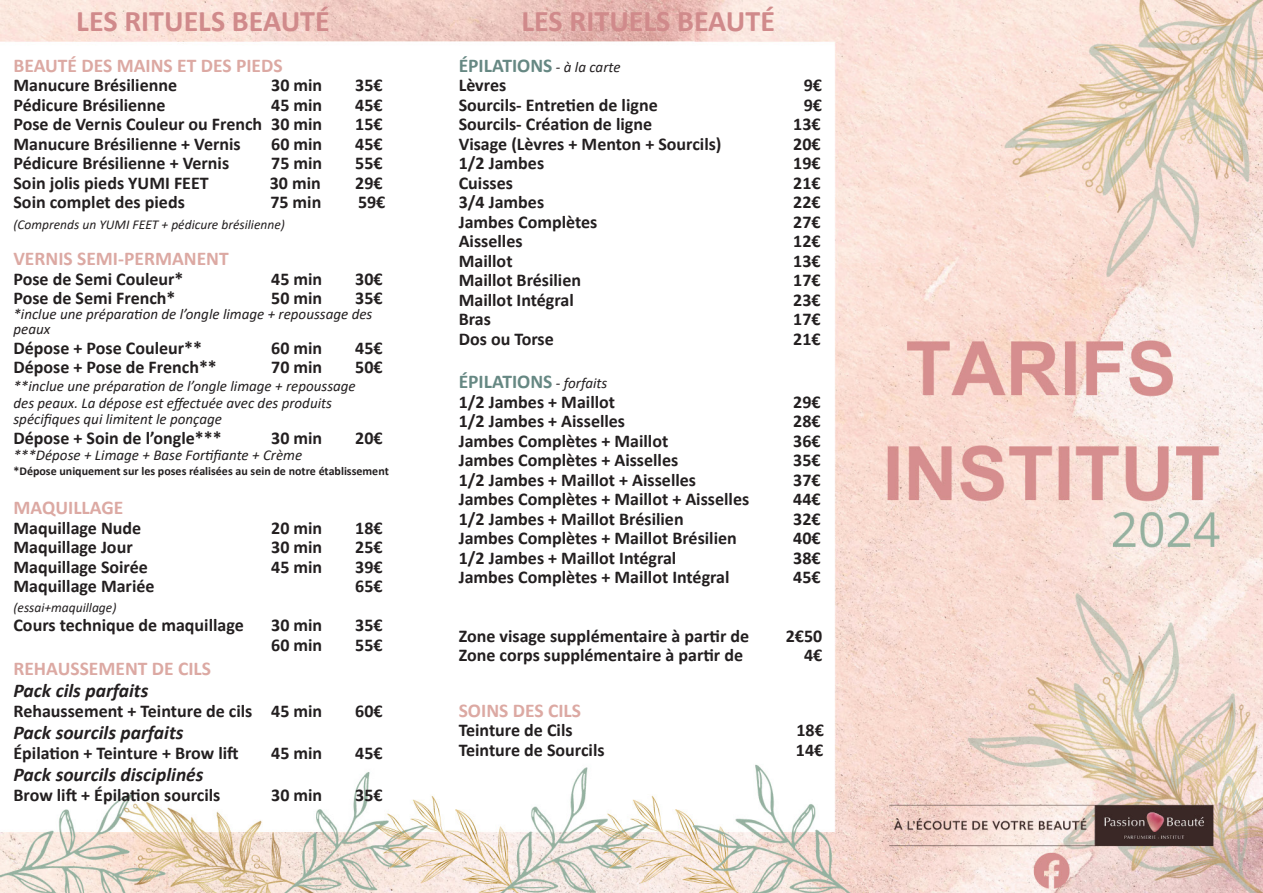
<style>
.page{position:relative;width:1263px;height:893px;background:#fff}
.page>*{position:absolute;margin:0;border:0;box-sizing:border-box;transform-origin:0 0}
.t1{font:700 30px "Calibri";color:#d08a8b}
.t2{font:700 19.5px "Calibri";color:#dca9a3}
.t3{font:italic 700 19.5px "Calibri";color:#231f20}
.t4{font:700 19.5px "Calibri";color:#668883}
.t5{font:700 18px "Calibri";color:#231f20}
.t6{font:italic 15px/15px "Calibri";color:#231f20}
.t7{font:italic 13.5px "Calibri";color:#231f20}
.t8{font:700 12px "Calibri";color:#231f20}
.s1{font-weight:400;font-style:italic;font-size:15px;color:#231f20}
</style>
<div class="page">
<img style="left:0;top:0;width:1263px;height:893px">
<p class="t1" style="left:76px;top:0;width:255px">LES RITUELS BEAUTÉ</p>
<p class="t1" style="left:522px;top:0;width:255px">LES RITUELS BEAUTÉ</p>
<p class="t2" style="left:13px;top:52px;width:271px">BEAUTÉ DES MAINS ET DES PIEDS</p>
<p class="t5" style="left:13px;top:73px;width:165px">Manucure Brésilienne</p>
<p class="t5" style="left:271px;top:73px;width:53px">30 min</p>
<p class="t5" style="left:355px;top:73px;width:29px">35€</p>
<p class="t5" style="left:13px;top:92px;width:154px">Pédicure Brésilienne</p>
<p class="t5" style="left:271px;top:92px;width:53px">45 min</p>
<p class="t5" style="left:355px;top:92px;width:29px">45€</p>
<p class="t5" style="left:13px;top:112px;width:310px">Pose de Vernis Couleur ou French 30 min</p>
<p class="t5" style="left:355px;top:112px;width:29px">15€</p>
<p class="t5" style="left:13px;top:131px;width:229px">Manucure Brésilienne + Vernis</p>
<p class="t5" style="left:271px;top:131px;width:53px">60 min</p>
<p class="t5" style="left:355px;top:131px;width:29px">45€</p>
<p class="t5" style="left:13px;top:151px;width:217px">Pédicure Brésilienne + Vernis</p>
<p class="t5" style="left:271px;top:151px;width:53px">75 min</p>
<p class="t5" style="left:355px;top:151px;width:29px">55€</p>
<p class="t5" style="left:13px;top:170px;width:197px">Soin jolis pieds YUMI FEET</p>
<p class="t5" style="left:270px;top:170px;width:53px">30 min</p>
<p class="t5" style="left:355px;top:170px;width:29px">29€</p>
<p class="t5" style="left:13px;top:190px;width:173px">Soin complet des pieds</p>
<p class="t5" style="left:270px;top:190px;width:53px">75 min</p>
<p class="t5" style="left:358px;top:190px;width:29px">59€</p>
<p class="t7" style="left:13px;top:216px;width:273px">(Comprends un YUMI FEET + pédicure brésilienne)</p>
<p class="t2" style="left:13px;top:245px;width:217px">VERNIS SEMI-PERMANENT</p>
<p class="t5" style="left:13px;top:266px;width:172px">Pose de Semi Couleur*</p>
<p class="t5" style="left:271px;top:266px;width:53px">45 min</p>
<p class="t5" style="left:355px;top:266px;width:29px">30€</p>
<p class="t5" style="left:13px;top:286px;width:164px">Pose de Semi French*</p>
<p class="t5" style="left:271px;top:286px;width:53px">50 min</p>
<p class="t5" style="left:355px;top:286px;width:29px">35€</p>
<p class="t6" style="left:13px;top:306px;width:360px">*inclue une préparation de l’ongle limage + repoussage des peaux</p>
<p class="t5" style="left:13px;top:335px;width:190px">Dépose + Pose Couleur**</p>
<p class="t5" style="left:271px;top:335px;width:53px">60 min</p>
<p class="t5" style="left:355px;top:335px;width:29px">45€</p>
<p class="t5" style="left:13px;top:355px;width:205px">Dépose + Pose de French**</p>
<p class="t5" style="left:271px;top:355px;width:53px">70 min</p>
<p class="t5" style="left:355px;top:355px;width:29px">50€</p>
<p class="t6" style="left:13px;top:378px;width:344px">**inclue une préparation de l’ongle limage + repoussage</p>
<p class="t6" style="left:13px;top:395px;width:320px">des peaux. La dépose est effectuée avec des produits</p>
<p class="t6" style="left:13px;top:411px;width:210px">spécifiques qui limitent le ponçage</p>
<p class="t5" style="left:13px;top:425px;width:210px">Dépose + Soin de l’ongle***</p>
<p class="t5" style="left:271px;top:425px;width:53px">30 min</p>
<p class="t5" style="left:355px;top:425px;width:29px">20€</p>
<p class="t6" style="left:13px;top:447px;width:290px">***Dépose + Limage + Base Fortifiante + Crème</p>
<p class="t8" style="left:13px;top:463px;width:377px">*Dépose uniquement sur les poses réalisées au sein de notre établissement</p>
<p class="t2" style="left:13px;top:494px;width:111px">MAQUILLAGE</p>
<p class="t5" style="left:13px;top:515px;width:129px">Maquillage Nude</p>
<p class="t5" style="left:271px;top:515px;width:53px">20 min</p>
<p class="t5" style="left:355px;top:515px;width:29px">18€</p>
<p class="t5" style="left:13px;top:535px;width:121px">Maquillage Jour</p>
<p class="t5" style="left:271px;top:535px;width:53px">30 min</p>
<p class="t5" style="left:355px;top:535px;width:29px">25€</p>
<p class="t5" style="left:13px;top:554px;width:136px">Maquillage Soirée</p>
<p class="t5" style="left:271px;top:554px;width:53px">45 min</p>
<p class="t5" style="left:355px;top:554px;width:29px">39€</p>
<p class="t5" style="left:13px;top:574px;width:143px">Maquillage Mariée</p>
<p class="t5" style="left:355px;top:574px;width:29px">65€</p>
<p class="t7" style="left:13px;top:598px;width:104px">(essai+maquillage)</p>
<p class="t5" style="left:13px;top:613px;width:232px">Cours technique de maquillage</p>
<p class="t5" style="left:271px;top:613px;width:53px">30 min</p>
<p class="t5" style="left:355px;top:613px;width:29px">35€</p>
<p class="t5" style="left:271px;top:632px;width:53px">60 min</p>
<p class="t5" style="left:355px;top:632px;width:29px">55€</p>
<p class="t2" style="left:13px;top:655px;width:199px">REHAUSSEMENT DE CILS</p>
<p class="t3" style="left:13px;top:677px;width:136px">Pack cils parfaits</p>
<p class="t5" style="left:13px;top:698px;width:310px">Rehaussement + Teinture de cils 45 min</p>
<p class="t5" style="left:355px;top:698px;width:29px">60€</p>
<p class="t3" style="left:13px;top:719px;width:172px">Pack sourcils parfaits</p>
<p class="t5" style="left:13px;top:740px;width:227px">Épilation + Teinture + Brow lift</p>
<p class="t5" style="left:271px;top:740px;width:53px">45 min</p>
<p class="t5" style="left:355px;top:740px;width:29px">45€</p>
<p class="t3" style="left:13px;top:761px;width:192px">Pack sourcils disciplinés</p>
<p class="t5" style="left:13px;top:782px;width:208px">Brow lift + Épilation sourcils</p>
<p class="t5" style="left:271px;top:782px;width:53px">30 min</p>
<p class="t5" style="left:355px;top:782px;width:29px">35€</p>
<p class="t4" style="left:459px;top:52px;width:163px">ÉPILATIONS <span class="s1">- à la carte</span></p>
<p class="t5" style="left:459px;top:73px;width:49px">Lèvres</p>
<p class="t5" style="left:804px;top:73px;width:20px">9€</p>
<p class="t5" style="left:459px;top:92px;width:200px">Sourcils- Entretien de ligne</p>
<p class="t5" style="left:804px;top:92px;width:20px">9€</p>
<p class="t5" style="left:459px;top:112px;width:195px">Sourcils- Création de ligne</p>
<p class="t5" style="left:793px;top:112px;width:29px">13€</p>
<p class="t5" style="left:459px;top:131px;width:264px">Visage (Lèvres + Menton + Sourcils)</p>
<p class="t5" style="left:793px;top:131px;width:29px">20€</p>
<p class="t5" style="left:459px;top:151px;width:87px">1/2 Jambes</p>
<p class="t5" style="left:793px;top:151px;width:29px">19€</p>
<p class="t5" style="left:459px;top:170px;width:56px">Cuisses</p>
<p class="t5" style="left:793px;top:170px;width:29px">21€</p>
<p class="t5" style="left:459px;top:190px;width:87px">3/4 Jambes</p>
<p class="t5" style="left:793px;top:190px;width:29px">22€</p>
<p class="t5" style="left:459px;top:209px;width:140px">Jambes Complètes</p>
<p class="t5" style="left:793px;top:209px;width:29px">27€</p>
<p class="t5" style="left:459px;top:229px;width:65px">Aisselles</p>
<p class="t5" style="left:793px;top:229px;width:29px">12€</p>
<p class="t5" style="left:459px;top:248px;width:55px">Maillot</p>
<p class="t5" style="left:793px;top:248px;width:29px">13€</p>
<p class="t5" style="left:459px;top:268px;width:124px">Maillot Brésilien</p>
<p class="t5" style="left:793px;top:268px;width:29px">17€</p>
<p class="t5" style="left:459px;top:287px;width:117px">Maillot Intégral</p>
<p class="t5" style="left:793px;top:287px;width:29px">23€</p>
<p class="t5" style="left:459px;top:307px;width:34px">Bras</p>
<p class="t5" style="left:793px;top:307px;width:29px">17€</p>
<p class="t5" style="left:459px;top:326px;width:97px">Dos ou Torse</p>
<p class="t5" style="left:793px;top:326px;width:29px">21€</p>
<p class="t4" style="left:459px;top:368px;width:150px">ÉPILATIONS <span class="s1">- forfaits</span></p>
<p class="t5" style="left:459px;top:389px;width:158px">1/2 Jambes + Maillot</p>
<p class="t5" style="left:793px;top:389px;width:29px">29€</p>
<p class="t5" style="left:459px;top:409px;width:168px">1/2 Jambes + Aisselles</p>
<p class="t5" style="left:793px;top:409px;width:29px">28€</p>
<p class="t5" style="left:459px;top:428px;width:211px">Jambes Complètes + Maillot</p>
<p class="t5" style="left:793px;top:428px;width:29px">36€</p>
<p class="t5" style="left:459px;top:448px;width:221px">Jambes Complètes + Aisselles</p>
<p class="t5" style="left:793px;top:448px;width:29px">35€</p>
<p class="t5" style="left:459px;top:467px;width:239px">1/2 Jambes + Maillot + Aisselles</p>
<p class="t5" style="left:793px;top:467px;width:29px">37€</p>
<p class="t5" style="left:459px;top:487px;width:292px">Jambes Complètes + Maillot + Aisselles</p>
<p class="t5" style="left:793px;top:487px;width:29px">44€</p>
<p class="t5" style="left:459px;top:506px;width:226px">1/2 Jambes + Maillot Brésilien</p>
<p class="t5" style="left:793px;top:506px;width:29px">32€</p>
<p class="t5" style="left:459px;top:526px;width:280px">Jambes Complètes + Maillot Brésilien</p>
<p class="t5" style="left:793px;top:526px;width:29px">40€</p>
<p class="t5" style="left:459px;top:545px;width:219px">1/2 Jambes + Maillot Intégral</p>
<p class="t5" style="left:793px;top:545px;width:29px">38€</p>
<p class="t5" style="left:459px;top:565px;width:272px">Jambes Complètes + Maillot Intégral</p>
<p class="t5" style="left:793px;top:565px;width:29px">45€</p>
<p class="t5" style="left:459px;top:623px;width:292px">Zone visage supplémentaire à partir de</p>
<p class="t5" style="left:786px;top:623px;width:38px">2€50</p>
<p class="t5" style="left:459px;top:643px;width:286px">Zone corps supplémentaire à partir de</p>
<p class="t5" style="left:804px;top:643px;width:20px">4€</p>
<p class="t2" style="left:459px;top:697px;width:124px">SOINS DES CILS</p>
<p class="t5" style="left:459px;top:718px;width:115px">Teinture de Cils</p>
<p class="t5" style="left:796px;top:718px;width:29px">18€</p>
<p class="t5" style="left:459px;top:737px;width:147px">Teinture de Sourcils</p>
<p class="t5" style="left:796px;top:737px;width:29px">14€</p>
</div>
